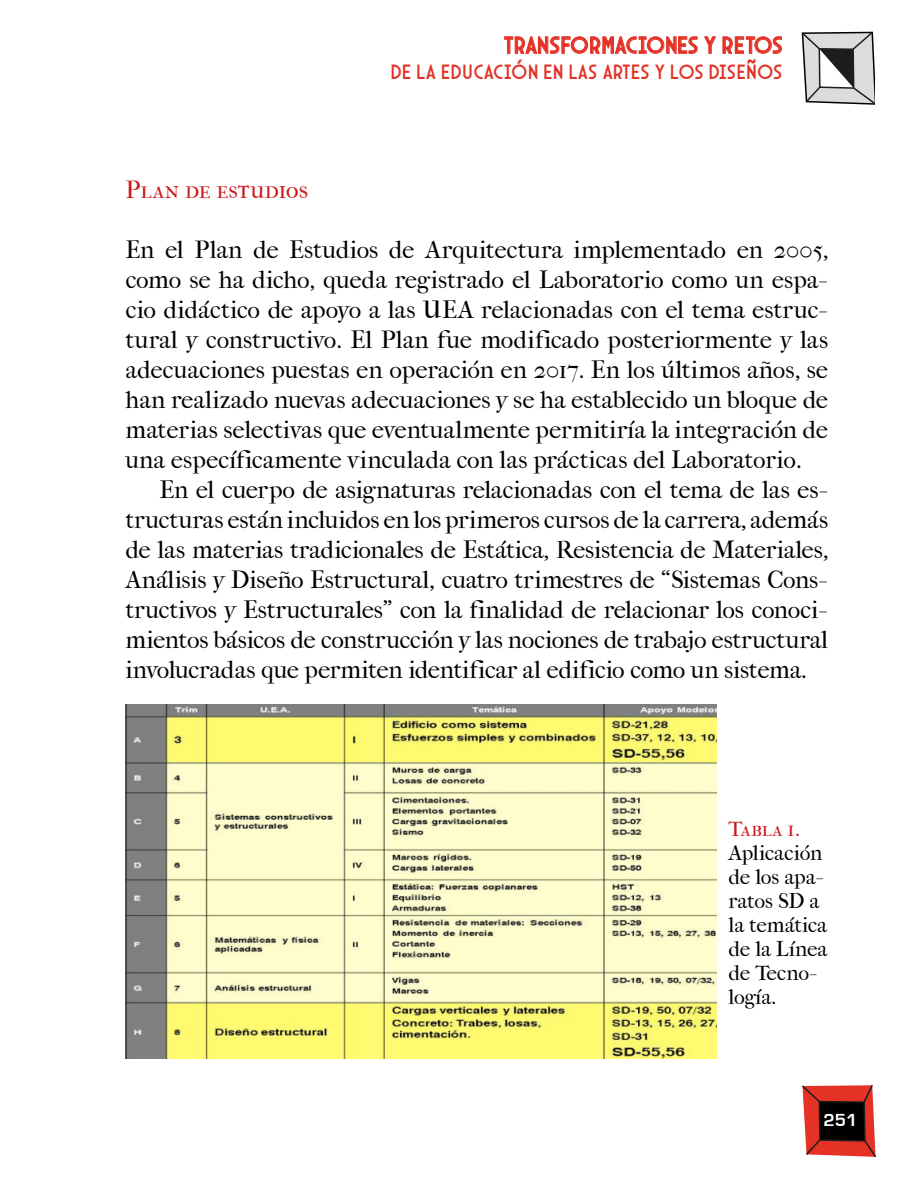
<style>
.page{position:relative;width:918px;height:1188px;background:#fff}
.page>*{position:absolute;margin:0;border:0;box-sizing:border-box;transform-origin:0 0}
.t1{font:24px "Arcane Nine";letter-spacing:.005em;color:#e43227}
.t2{font:21px/30px "IM FELL French Canon Roman";letter-spacing:-.005em;color:#000;text-align:justify}
.t3{font:21px "Arcane Nine";letter-spacing:.005em;color:#e43227}
.t4{font:21px "IM FELL French Canon Roman SC";letter-spacing:.005em;color:#cd171a}
.t5{font:18px/24px "IM FELL French Canon Roman";letter-spacing:-.005em;color:#000}
.t6{font:18px "IM FELL French Canon Roman SC";letter-spacing:.01em;color:#cd171a}
.t7{font:700 18px "Eurostile";color:#fff}
</style>
<div class="page">
<svg style="left:801px;top:31px;width:74px;height:74px"></svg>
<svg style="left:802px;top:1085px;width:74px;height:73px;background:#953630"></svg>
<svg style="left:504px;top:36px;width:194px;height:18px"></svg>
<svg style="left:704px;top:36px;width:78px;height:18px"></svg>
<img style="left:125px;top:705px;width:591px;height:354px">
<p class="t4" style="left:125px;top:176px;width:184px">Plan de estudios</p>
<p class="t1" style="left:503px;top:31px;width:281px">TRANSFORMACIONES Y RETOS</p>
<p class="t3" style="left:390px;top:59px;width:394px">DE LA EDUCACIÓN EN LAS ARTES Y LOS DISEÑOS</p>
<p class="t2" style="left:125px;top:235px;width:704px">En el Plan de Estudios de Arquitectura implementado en 2005, como se ha dicho, queda registrado el Laboratorio como un espa&shy;cio didáctico de apoyo a las UEA relacionadas con el tema estruc&shy;tural y constructivo. El Plan fue modificado posteriormente y las adecuaciones puestas en operación en 2017. En los últimos años, se han realizado nuevas adecuaciones y se ha establecido un bloque de materias selectivas que eventualmente permitiría la integración de una específicamente vinculada con las prácticas del Laboratorio.</p>
<p class="t2" style="left:125px;top:475px;width:704px;text-indent:34px">En el cuerpo de asignaturas relacionadas con el tema de las es&shy;tructuras están incluidos en los primeros cursos de la carrera, además de las materias tradicionales de Estática, Resistencia de Materiales, Análisis y Diseño Estructural, cuatro trimestres de “Sistemas Cons&shy;tructivos y Estructurales” con la finalidad de relacionar los conoci&shy;mientos básicos de construcción y las nociones de trabajo estructural involucradas que permiten identificar al edificio como un sistema.</p>
<p class="t6" style="left:729px;top:817px;width:73px">Tabla 1.</p>
<p class="t5" style="left:729px;top:841px;width:100px">Aplicación de los apa&shy;ratos SD a la temática de la Línea de Tecno&shy;logía.</p>
<p class="t7" style="left:824px;top:1110px;width:35px">251</p>
</div>
